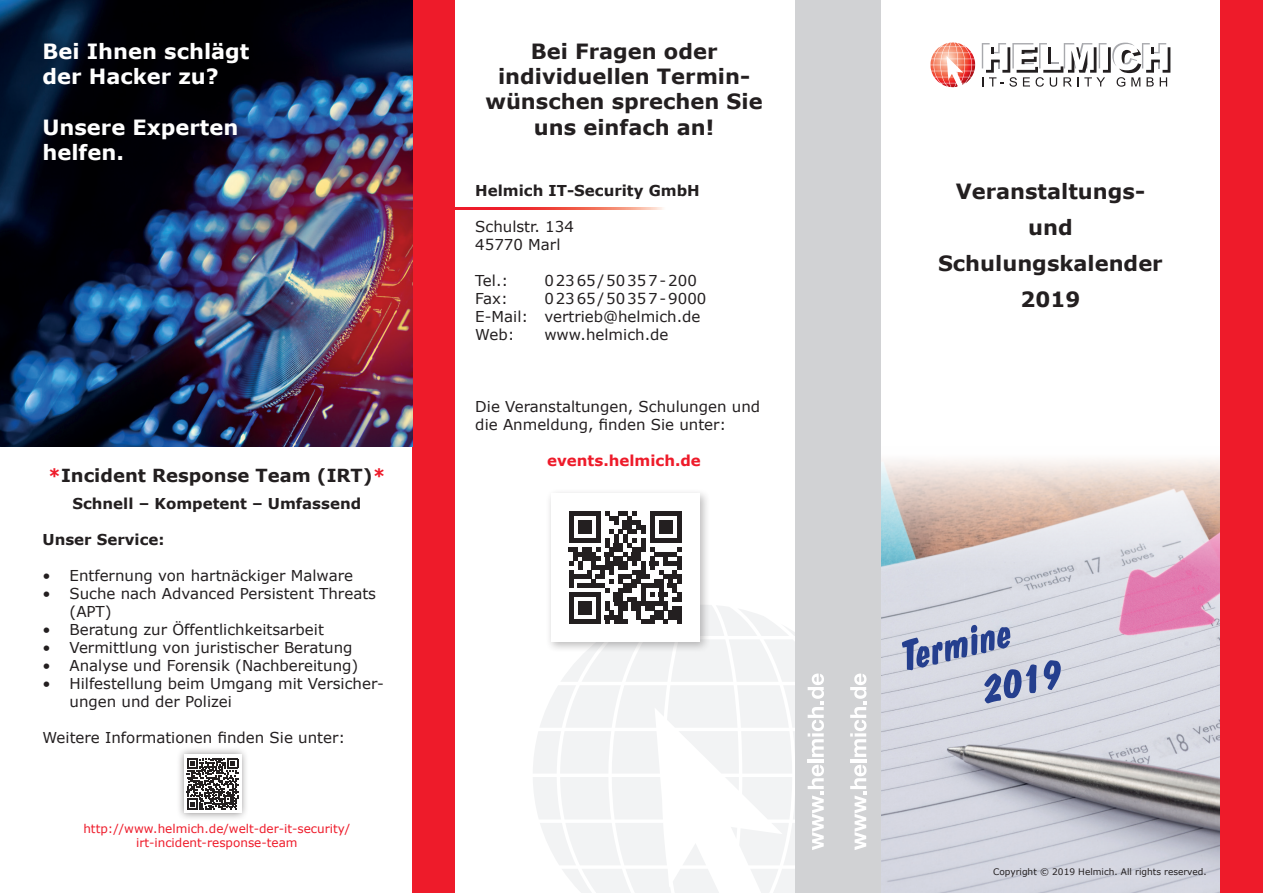
<style>
.page{position:relative;width:1263px;height:893px;background:#fff}
.page>*{position:absolute;margin:0;border:0;box-sizing:border-box;transform-origin:0 0}
.t1{font:700 42px "Dom Diagonal BT";color:#253f8e}
.t2{font:700 21px/25.2px "Verdana";color:#231f20;text-align:center}
.t3{font:700 21px "Verdana";color:#fff}
.t4{font:700 18px "Verdana";color:#231f20}
.t5{font:15px/18px "Verdana";color:#231f20}
.t6{font:700 15px "Verdana";color:#231f20}
.t7{font:700 15px "Verdana";color:#ee1b2a}
.t8{font:12px "Verdana";color:#ee1b2a}
.t9{font:9px "Verdana";color:#231f20}
.s1{color:#ee1b2a}
</style>
<div class="page">
<svg style="left:880px;top:176px;width:340px;height:717px"></svg>
<svg style="left:533px;top:605px;width:262px;height:288px;fill:#f2f3f4"></svg>
<div style="left:795px;top:0;width:85px;height:893px;background:#d1d2d4"></div>
<svg style="left:808px;top:765px;width:16px;height:85px"></svg>
<hr style="left:808px;top:759px;width:16px;height:4px;background:#fff">
<svg style="left:808px;top:673px;width:16px;height:84px"></svg>
<svg style="left:455px;top:207px;width:208px;height:2px"></svg>
<svg style="left:930px;top:43px;width:45px;height:34px"></svg>
<svg style="left:982px;top:43px;width:188px;height:44px"></svg>
<svg style="left:850px;top:765px;width:16px;height:85px"></svg>
<hr style="left:850px;top:759px;width:16px;height:4px;background:#fff">
<svg style="left:850px;top:673px;width:16px;height:84px"></svg>
<div style="left:413px;top:0;width:42px;height:893px;background:#ee1b2a"></div>
<div style="left:1220px;top:0;width:43px;height:893px;background:#ee1b2a"></div>
<div style="left:546px;top:488px;width:165px;height:165px;background:#231f20;opacity:.3"></div>
<div style="left:551px;top:493px;width:148px;height:149px;background:#fff"></div>
<svg style="left:569px;top:511px;width:112px;height:113px"></svg>
<img style="left:0;top:0;width:412px;height:446px">
<div style="left:176px;top:746px;width:73px;height:75px;background:#231f20;opacity:.53"></div>
<div style="left:184px;top:755px;width:57px;height:58px;background:#fff"></div>
<svg style="left:187px;top:758px;width:51px;height:52px"></svg>
<p class="t3" style="left:43px;top:36px;width:208px">Bei Ihnen schlägt</p>
<p class="t3" style="left:43px;top:62px;width:178px">der Hacker zu?</p>
<p class="t3" style="left:43px;top:112px;width:197px">Unsere Experten</p>
<p class="t3" style="left:43px;top:137px;width:83px">helfen.</p>
<p class="t4" style="left:48px;top:462px;width:339px"><span class="s1">*</span>Incident Response Team (IRT)<span class="s1">*</span></p>
<p class="t6" style="left:72px;top:492px;width:290px">Schnell – Kompetent – Umfassend</p>
<p class="t6" style="left:43px;top:528px;width:124px">Unser Service:</p>
<p class="t5" style="left:43px;top:566px;width:312px">• Entfernung von hartnäckiger Malware</p>
<p class="t5" style="left:70px;top:584px;width:308px;text-indent:-27px">• Suche nach Advanced Persistent Threats (APT)</p>
<p class="t5" style="left:43px;top:620px;width:283px">• Beratung zur Öffentlichkeitsarbeit</p>
<p class="t5" style="left:43px;top:638px;width:312px">• Vermittlung von juristischer Beratung</p>
<p class="t5" style="left:43px;top:656px;width:317px">• Analyse und Forensik (Nachbereitung)</p>
<p class="t5" style="left:70px;top:674px;width:316px;text-indent:-27px">• Hilfestellung beim Umgang mit Versicher&shy;ungen und der Polizei</p>
<p class="t5" style="left:43px;top:728px;width:304px">Weitere Informationen finden Sie unter:</p>
<p class="t8" style="left:83px;top:820px;width:268px">http://www.helmich.de/welt-der-it-security/</p>
<p class="t8" style="left:136px;top:834px;width:163px">irt-incident-response-team</p>
<p class="t2" style="left:531px;top:38px;width:188px">Bei Fragen oder</p>
<p class="t2" style="left:485px;top:64px;width:279px">individuellen Termin&shy;wünschen sprechen Sie uns einfach an!</p>
<p class="t6" style="left:475px;top:180px;width:226px">Helmich IT-Security GmbH</p>
<p class="t5" style="left:475px;top:217px;width:100px">Schulstr. 134</p>
<p class="t5" style="left:475px;top:235px;width:87px">45770 Marl</p>
<p class="t5" style="left:475px;top:271px;width:34px">Tel.:</p>
<p class="t5" style="left:544px;top:271px;width:154px">02365/50357-200</p>
<p class="t5" style="left:475px;top:289px;width:34px">Fax:</p>
<p class="t5" style="left:544px;top:289px;width:164px">02365/50357-9000</p>
<p class="t5" style="left:475px;top:307px;width:227px">E-Mail: vertrieb@helmich.de<br>Web:</p>
<p class="t5" style="left:544px;top:325px;width:126px">www.helmich.de</p>
<p class="t5" style="left:475px;top:397px;width:286px">Die Veranstaltungen, Schulungen und die Anmeldung, finden Sie unter:</p>
<p class="t7" style="left:547px;top:450px;width:155px">events.helmich.de</p>
<p class="t2" style="left:956px;top:178px;width:191px">Veranstaltungs-</p>
<p class="t2" style="left:1028px;top:214px;width:46px">und</p>
<p class="t2" style="left:938px;top:250px;width:226px">Schulungskalender</p>
<p class="t2" style="left:1020px;top:286px;width:61px">2019</p>
<p class="t1" style="left:896px;top:631px;width:114px;rotate:-13deg">Termine</p>
<p class="t1" style="left:977px;top:664px;width:83px;rotate:-13deg">2019</p>
<p class="t9" style="left:993px;top:865px;width:215px">Copyright © 2019 Helmich. All rights reserved.</p>
</div>
